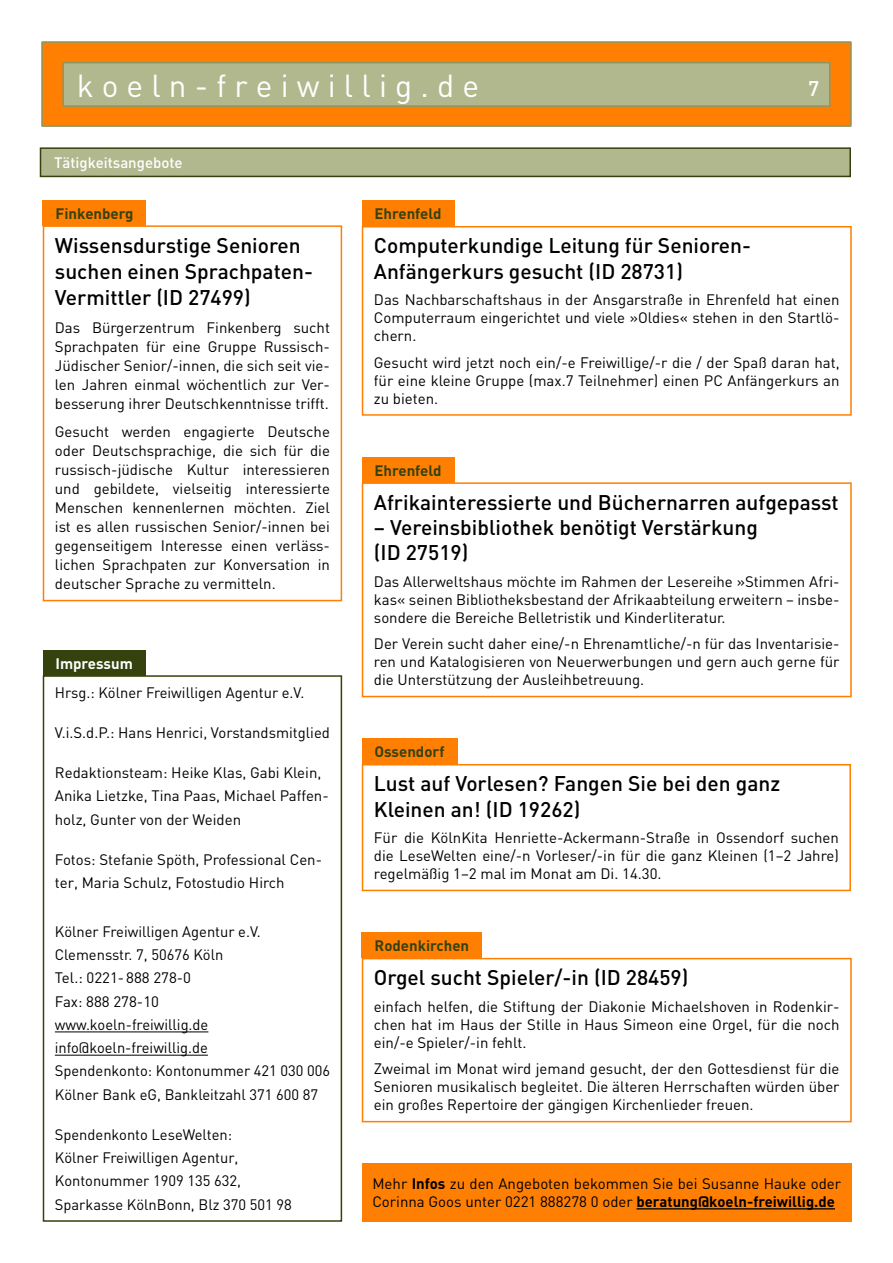
<style>
.page{position:relative;width:893px;height:1263px;background:#fff}
.page>*{position:absolute;margin:0;border:0;box-sizing:border-box;transform-origin:0 0}
.t1{font:31.5px "DIN";color:#fff}
.t2{font:500 21px/25.2px "DIN";color:#000}
.t3{font:500 21px "DIN";color:#fff}
.t4{font:15px/18px "DIN";color:#000;text-align:justify}
.t5{font:700 15px "DIN";color:#35420d}
.t6{font:500 15px "DIN";color:#fff}
.t7{font:700 15px "DIN";color:#fff}
.s1{font-weight:700}
</style>
<div class="page">
<div style="left:42px;top:42px;width:809px;height:84px;background:#ff7f02"></div>
<div style="left:41px;top:41px;width:811px;height:86px;border:2px solid #8c9662"></div>
<div style="left:63px;top:63px;width:767px;height:43px;background:#b1b88e"></div>
<div style="left:62px;top:62px;width:768px;height:45px;border:2px solid #8c9662"></div>
<div style="left:40px;top:148px;width:810px;height:28px;background:#b1b88e"></div>
<div style="left:40px;top:147px;width:811px;height:30px;border:2px solid #35420d"></div>
<div style="left:362px;top:200px;width:92px;height:26px;background:#ff7f02"></div>
<div style="left:362px;top:226px;width:490px;height:190px;border:2px solid #ff7f02"></div>
<div style="left:362px;top:738px;width:95px;height:26px;background:#ff7f02"></div>
<div style="left:362px;top:764px;width:489px;height:127px;border:2px solid #ff7f02"></div>
<div style="left:43px;top:200px;width:103px;height:25px;background:#ff7f02"></div>
<div style="left:43px;top:225px;width:299px;height:376px;border:2px solid #ff7f02"></div>
<div style="left:362px;top:932px;width:120px;height:26px;background:#ff7f02"></div>
<div style="left:362px;top:958px;width:490px;height:164px;border:2px solid #ff7f02"></div>
<div style="left:362px;top:1163px;width:490px;height:59px;background:#ff7f02"></div>
<hr style="left:636px;top:1208px;width:199px;height:1px;background:#000">
<div style="left:362px;top:457px;width:92px;height:25px;background:#ff7f02"></div>
<div style="left:362px;top:482px;width:490px;height:215px;border:2px solid #ff7f02"></div>
<div style="left:43px;top:650px;width:103px;height:25px;background:#35420d"></div>
<hr style="left:55px;top:1031px;width:153px;height:1px;background:#000">
<hr style="left:55px;top:1055px;width:153px;height:1px;background:#000">
<div style="left:43px;top:675px;width:299px;height:547px;border:2px solid #35420d"></div>
<h1 class="t1" style="left:77px;top:66px;width:404px">k o e l n - f r e i w i l l i g . d e</h1>
<h2 class="t3" style="left:808px;top:75px;width:13px">7</h2>
<p class="t6" style="left:54px;top:153px;width:130px">Tätigkeitsangebote</p>
<p class="t5" style="left:55px;top:204px;width:79px">Finkenberg</p>
<h2 class="t2" style="left:55px;top:231px;width:260px;line-height:26.2px">Wissensdurstige Senioren suchen einen Sprachpaten-<br>Vermittler (ID 27499)</h2>
<p class="t4" style="left:55px;top:318px;width:277px;line-height:19px">Das Bürgerzentrum Finkenberg sucht Sprachpaten für eine Gruppe Russisch-Jüdischer Senior/-innen, die sich seit vie&shy;len Jahren einmal wöchentlich zur Ver&shy;besserung ihrer Deutschkenntnisse trifft.</p>
<p class="t4" style="left:55px;top:421px;width:277px;line-height:19px">Gesucht werden engagierte Deutsche oder Deutschsprachige, die sich für die russisch-jüdische Kultur interessieren und gebildete, vielseitig interessierte Menschen kennenlernen möchten. Ziel ist es allen russischen Senior/-innen bei gegenseitigem Interesse einen verläss&shy;lichen Sprachpaten zur Konversation in deutscher Sprache zu vermitteln.</p>
<p class="t7" style="left:55px;top:653px;width:79px">Impressum</p>
<p class="t4" style="left:55px;top:683px;width:251px">Hrsg.: Kölner Freiwilligen Agentur e.V.</p>
<p class="t4" style="left:55px;top:723px;width:277px">V.i.S.d.P.: Hans Henrici, Vorstandsmitglied</p>
<p class="t4" style="left:55px;top:761px;width:275px;line-height:23.2px;text-align:left">Redaktionsteam: Heike Klas, Gabi Klein,<br>Anika Lietzke, Tina Paas, Michael Paffen&shy;holz, Gunter von der Weiden</p>
<p class="t4" style="left:55px;top:847px;width:269px;line-height:23.2px">Fotos: Stefanie Spöth, Professional Cen&shy;ter, Maria Schulz, Fotostudio Hirch</p>
<p class="t4" style="left:55px;top:919px;width:277px;line-height:23.2px;text-align:left">Kölner Freiwilligen Agentur e.V.<br>Clemensstr. 7, 50676 Köln<br>Tel.: 0221-888 278-0<br>Fax: 888 278-10<br>www.koeln-freiwillig.de info@koeln-freiwillig.de<br>Spendenkonto: Kontonummer 421 030 006<br>Kölner Bank eG, Bankleitzahl 371 600 87</p>
<p class="t4" style="left:55px;top:1122px;width:238px;line-height:23.2px;text-align:left">Spendenkonto LeseWelten:<br>Kölner Freiwilligen Agentur,<br>Kontonummer 1909 135 632,<br>Sparkasse KölnBonn, Blz 370 501 98</p>
<p class="t5" style="left:375px;top:204px;width:69px">Ehrenfeld</p>
<h2 class="t2" style="left:374px;top:232px;width:379px">Computerkundige Leitung für Senioren-<br>Anfängerkurs gesucht (ID 28731)</h2>
<p class="t4" style="left:374px;top:290px;width:467px">Das Nachbarschaftshaus in der Ansgarstraße in Ehrenfeld hat einen Computerraum eingerichtet und viele »Oldies« stehen in den Startlö&shy;chern.</p>
<p class="t4" style="left:374px;top:353px;width:467px">Gesucht wird jetzt noch ein/-e Freiwillige/-r die / der Spaß daran hat, für eine kleine Gruppe (max.7 Teilnehmer) einen PC Anfängerkurs an zu bieten.</p>
<p class="t5" style="left:375px;top:461px;width:69px">Ehrenfeld</p>
<h2 class="t2" style="left:374px;top:489px;width:466px">Afrikainteressierte und Büchernarren aufgepasst</h2>
<h2 class="t2" style="left:374px;top:514px;width:386px">– Vereinsbibliothek benötigt Verstärkung (ID 27519)</h2>
<p class="t4" style="left:374px;top:572px;width:467px">Das Allerweltshaus möchte im Rahmen der Lesereihe »Stimmen Afri&shy;kas« seinen Bibliotheksbestand der Afrikaabteilung erweitern – insbe&shy;sondere die Bereiche Belletristik und Kinderliteratur.</p>
<p class="t4" style="left:374px;top:634px;width:467px">Der Verein sucht daher eine/-n Ehrenamtliche/-n für das Inventarisie&shy;ren und Katalogisieren von Neuerwerbungen und gern auch gerne für die Unterstützung der Ausleihbetreuung.</p>
<p class="t5" style="left:375px;top:742px;width:71px">Ossendorf</p>
<h2 class="t2" style="left:374px;top:770px;width:408px">Lust auf Vorlesen? Fangen Sie bei den ganz<br>Kleinen an! (ID 19262)</h2>
<p class="t4" style="left:374px;top:828px;width:466px">Für die KölnKita Henriette-Ackermann-Straße in Ossendorf suchen die LeseWelten eine/-n Vorleser/-in für die ganz Kleinen (1–2 Jahre) regelmäßig 1–2 mal im Monat am Di. 14.30.</p>
<p class="t5" style="left:375px;top:936px;width:96px">Rodenkirchen</p>
<h2 class="t2" style="left:374px;top:964px;width:316px">Orgel sucht Spieler/-in (ID 28459)</h2>
<p class="t4" style="left:374px;top:997px;width:467px">einfach helfen, die Stiftung der Diakonie Michaelshoven in Rodenkir&shy;chen hat im Haus der Stille in Haus Simeon eine Orgel, für die noch ein/-e Spieler/-in fehlt.</p>
<p class="t4" style="left:374px;top:1059px;width:467px">Zweimal im Monat wird jemand gesucht, der den Gottesdienst für die Senioren musikalisch begleitet. Die älteren Herrschaften würden über ein großes Repertoire der gängigen Kirchenlieder freuen.</p>
<p class="t4" style="left:372px;top:1174px;width:470px">Mehr <span class="s1">Infos</span> zu den Angeboten bekommen Sie bei Susanne Hauke oder<br>Corinna Goos unter 0221 888278 0 oder <span class="s1">beratung@koeln-freiwillig.de</span></p>
</div>
